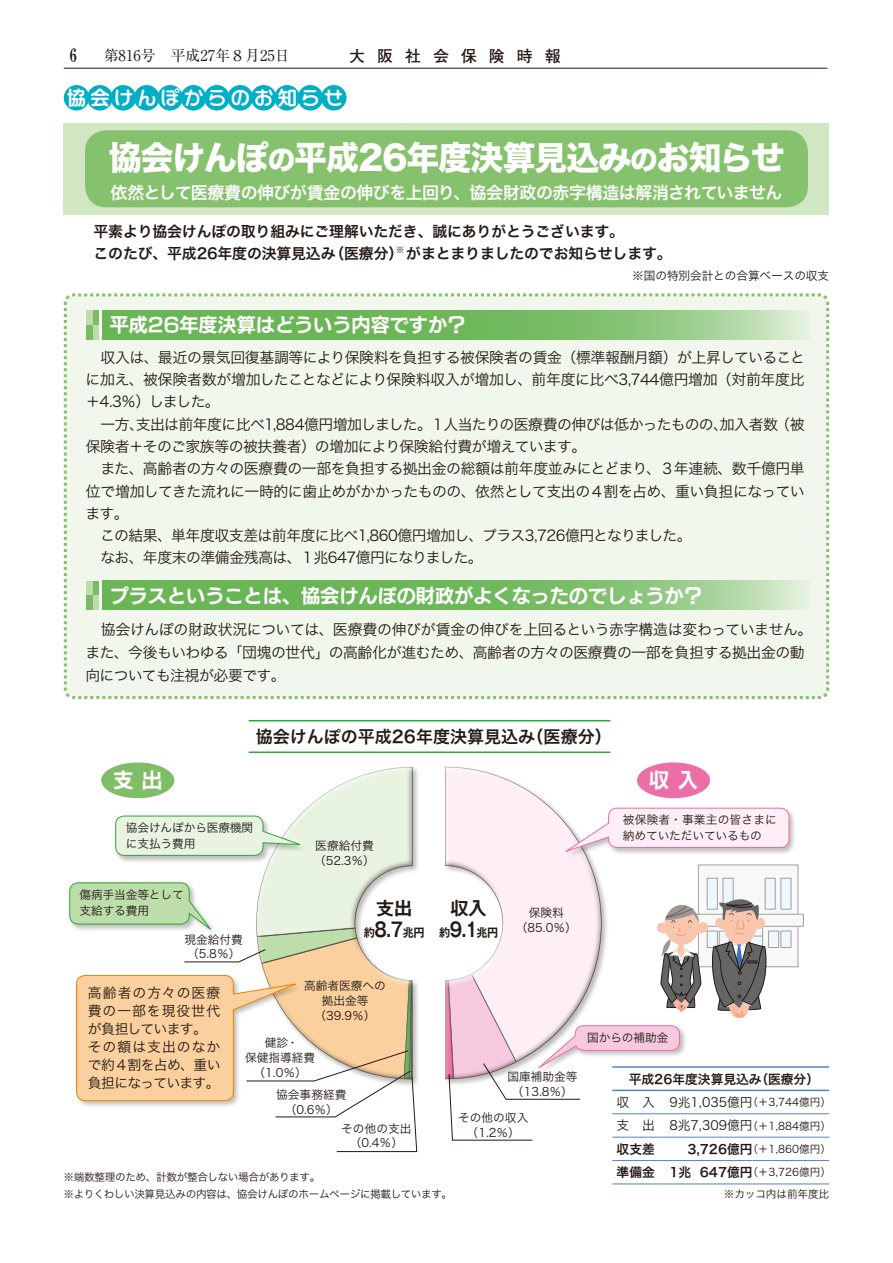
<style>
.page{position:relative;width:893px;height:1263px;background:#fff}
.page>*{position:absolute;margin:0;border:0;box-sizing:border-box;transform-origin:0 0}
.t1{font:33px "Hira Kaku Std W8";letter-spacing:-.035em;color:#fff}
.t2{font:21.3px "Rodin Pro B";color:#fff}
.t3{font:19.2px "New Rodin Pro B";color:#fff}
.t4{font:700 19.2px "Kamo Lime Std De";letter-spacing:.22em;color:#fff}
.t5{font:700 19.2px "Century Expanded BT";color:#231916;scale:.75 1}
.t6{font:700 18px "Gothic MB101 Pro De";color:#231916}
.t7{font:16.95px "Hira Kaku Pro W6";letter-spacing:-.03em;color:#fff}
.t8{font:16.95px "Hira Kaku Pro W6";color:#231916}
.t9{font:14.85px/22.4px "Hira Kaku Pro W3";letter-spacing:-.03em;color:#231916}
.t10{font:14.85px/22.4px "Hira Kaku Pro W6";letter-spacing:-.01em;color:#231916}
.t11{font:14.85px "Ryumin Pro";color:#231916}
.t12{font:13.8px/18.1px "Hira Kaku Pro W3";letter-spacing:.055em;color:#231916}
.t13{font:12.75px/23.2px "Hira Kaku Pro W3";color:#231916}
.t14{font:12.75px "Hira Kaku Pro W6";color:#231916}
.t15{font:11.7px/14.9px "Hira Kaku Pro W3";letter-spacing:-.01em;color:#231916;text-align:center}
.t16{font:700 11.7px "Gothic MB101 Pro De";color:#231916;scale:.96 1}
.t17{font:10.65px/17px "Hira Kaku Pro W3";letter-spacing:-.035em;color:#231916}
.t18{font:10.65px "Hira Kaku Pro W3";letter-spacing:-.01em;color:#231916}
.s1{font-family:"Futo Go B101 Pro";font-weight:700;font-size:15.9px}
.s2{font-family:"Shin M Go Pro De"}
.s3{font-size:27.6px}
.s4{font-size:19.5px}
.s5{font-size:10.65px}
.s6{font-family:"Hira Kaku Pro W6";font-size:12.75px}
.s7{font-family:"Hira Kaku Pro W3";font-size:10.65px}
</style>
<div class="page">
<div style="left:63px;top:293px;width:767px;height:406px;background:#f1f7ed"></div>
<div style="left:442px;top:766px;width:136px;height:315px;background:#fff;opacity:.75"></div>
<div style="left:442px;top:816px;width:161px;height:265px;background:#231916;opacity:.49"></div>
<div style="left:255px;top:765px;width:165px;height:322px;background:#f9f9f9"></div>
<svg style="left:101px;top:762px;width:73px;height:36px"></svg>
<div style="left:637px;top:762px;width:73px;height:36px;background:#eb6ea6;border-radius:50%"></div>
<div style="left:64px;top:123px;width:765px;height:91px;background:#d1e6c3"></div>
<div style="left:85px;top:130px;width:723px;height:77px;background:#86c16d;border-radius:21px"></div>
<div style="left:92px;top:581px;width:7px;height:14px;background:#7abc63"></div>
<div style="left:86px;top:581px;width:6px;height:14px;background:#c0dcad"></div>
<div style="left:92px;top:595px;width:7px;height:15px;background:#c0dcad"></div>
<div style="left:86px;top:595px;width:6px;height:15px;background:#7abc63"></div>
<svg style="left:102px;top:581px;width:709px;height:29px;background:#7fc06e"></svg>
<div style="left:92px;top:310px;width:7px;height:15px;background:#7abc63"></div>
<div style="left:86px;top:310px;width:6px;height:15px;background:#c0dcad"></div>
<div style="left:92px;top:325px;width:7px;height:14px;background:#c0dcad"></div>
<div style="left:86px;top:325px;width:6px;height:14px;background:#7abc63"></div>
<svg style="left:102px;top:310px;width:709px;height:29px;background:#7fc06e"></svg>
<div style="left:565px;top:806px;width:232px;height:53px;background:#231916;opacity:.29"></div>
<svg style="left:564px;top:808px;width:225px;height:44px"></svg>
<hr style="left:753px;top:1113px;width:76px;height:1px;background:#5383c3">
<hr style="left:753px;top:1137px;width:76px;height:1px;background:#5383c3">
<hr style="left:612px;top:1160px;width:47px;height:1px;background:#5383c3">
<hr style="left:659px;top:1160px;width:94px;height:1px;background:#5383c3">
<hr style="left:753px;top:1160px;width:76px;height:1px;background:#5383c3">
<hr style="left:612px;top:1183px;width:47px;height:1px;background:#5383c3">
<hr style="left:659px;top:1183px;width:94px;height:1px;background:#5383c3">
<hr style="left:753px;top:1183px;width:76px;height:1px;background:#5383c3">
<hr style="left:753px;top:1066px;width:76px;height:2px;background:#5383c3">
<hr style="left:753px;top:1090px;width:76px;height:1px;background:#5383c3">
<svg style="left:69px;top:767px;width:348px;height:385px"></svg>
<div style="left:64px;top:85px;width:25px;height:26px;background:#00aec6;border-radius:50%"></div>
<div style="left:87px;top:85px;width:26px;height:26px;background:#00aec6;border-radius:50%"></div>
<div style="left:111px;top:85px;width:25px;height:26px;background:#00aec6;border-radius:50%"></div>
<div style="left:134px;top:85px;width:25px;height:26px;background:#00aec6;border-radius:50%"></div>
<div style="left:157px;top:85px;width:26px;height:26px;background:#00aec6;border-radius:50%"></div>
<div style="left:181px;top:85px;width:25px;height:26px;background:#00aec6;border-radius:50%"></div>
<div style="left:204px;top:85px;width:26px;height:26px;background:#00aec6;border-radius:50%"></div>
<div style="left:227px;top:85px;width:26px;height:26px;background:#00aec6;border-radius:50%"></div>
<div style="left:251px;top:85px;width:25px;height:26px;background:#00aec6;border-radius:50%"></div>
<div style="left:274px;top:85px;width:26px;height:26px;background:#00aec6;border-radius:50%"></div>
<div style="left:298px;top:85px;width:25px;height:26px;background:#00aec6;border-radius:50%"></div>
<div style="left:321px;top:85px;width:26px;height:26px;background:#00aec6;border-radius:50%"></div>
<hr style="left:249px;top:720px;width:361px;height:1px;background:#2ba839">
<hr style="left:249px;top:751px;width:361px;height:2px;background:#2ba839">
<div style="left:698px;top:865px;width:100px;height:102px;background:#f8f8f8"></div>
<div style="left:698px;top:864px;width:100px;height:103px;border:1px solid #a0a0a1"></div>
<div style="left:696px;top:914px;width:107px;height:12px;background:#f8f8f8"></div>
<div style="left:695px;top:914px;width:109px;height:13px;border:1px solid #a0a0a1"></div>
<div style="left:707px;top:878px;width:10px;height:31px;background:#eff8fe"></div>
<div style="left:707px;top:878px;width:11px;height:31px;border:1px solid #a0a0a1"></div>
<div style="left:723px;top:878px;width:10px;height:31px;background:#eff8fe"></div>
<div style="left:723px;top:878px;width:10px;height:31px;border:1px solid #a0a0a1"></div>
<div style="left:765px;top:878px;width:10px;height:31px;background:#eff8fe"></div>
<div style="left:765px;top:878px;width:10px;height:31px;border:1px solid #a0a0a1"></div>
<div style="left:781px;top:878px;width:10px;height:31px;background:#eff8fe"></div>
<div style="left:781px;top:878px;width:10px;height:31px;border:1px solid #a0a0a1"></div>
<div style="left:781px;top:931px;width:10px;height:16px;background:#eff8fe"></div>
<div style="left:781px;top:931px;width:10px;height:17px;border:1px solid #a0a0a1"></div>
<div style="left:769px;top:931px;width:10px;height:16px;background:#eff8fe"></div>
<div style="left:768px;top:931px;width:11px;height:17px;border:1px solid #a0a0a1"></div>
<svg style="left:445px;top:893px;width:326px;height:247px"></svg>
<hr style="left:64px;top:68px;width:763px;height:1px;background:#231916">
<p class="t5" style="left:70px;top:43px;width:11px">6</p>
<p class="t11" style="left:104px;top:44px;width:458px">第816号　平成27年８月25日　　　　<span class="s1">大 阪 社 会 保 険 時 報</span></p>
<p class="t4" style="left:67px;top:83px;width:278px"><span class="s2">協会</span>けんぽからのお<span class="s2">知</span>らせ</p>
<h1 class="t1" style="left:109px;top:139px;width:677px">協会けんぽ<span class="s3">の</span>平成26年度決算見込み<span class="s3">の</span>お知らせ</h1>
<p class="t7" style="left:111px;top:177px;width:673px">依然として医療費の伸びが賃金の伸びを上回り、協会財政の赤字構造は解消されていません</p>
<p class="t10" style="left:94px;top:219px;width:580px">平素より協会けんぽの取り組みにご理解いただき、誠にありがとうございます。<br>このたび、平成26年度の決算見込み（医療分）<sup>※</sup> がまとまりましたのでお知らせします。</p>
<p class="t15" style="left:632px;top:267px;width:198px">※国の特別会計との合算ベースの収支</p>
<p class="t3" style="left:110px;top:308px;width:358px">平成26年度決算はどういう内容ですか？</p>
<p class="t9" style="left:85px;top:345px;width:721px">　収入は、最近の景気回復基調等により保険料を負担する被保険者の賃金（標準報酬月額）が上昇していることに加え、被保険者数が増加したことなどにより保険料収入が増加し、前年度に比べ3,744億円増加（対前年度比＋4.3％）しました。<br>　一方、支出は前年度に比べ1,884億円増加しました。１人当たりの医療費の伸びは低かったものの、加入者数（被保険者＋そのご家族等の被扶養者）の増加により保険給付費が増えています。<br>　また、高齢者の方々の医療費の一部を負担する拠出金の総額は前年度並みにとどまり、３年連続、数千億円単位で増加してきた流れに一時的に歯止めがかかったものの、依然として支出の４割を占め、重い負担になっています。<br>　この結果、単年度収支差は前年度に比べ1,860億円増加し、プラス3,726億円となりました。<br>　なお、年度末の準備金残高は、１兆647億円になりました。</p>
<p class="t3" style="left:110px;top:579px;width:595px">プラスということは、協会けんぽの財政がよくなったのでしょうか？</p>
<p class="t9" style="left:85px;top:616px;width:728px;line-height:23.4px">　協会けんぽの財政状況については、医療費の伸びが賃金の伸びを上回るという赤字構造は変わっていません。また、今後もいわゆる「団塊の世代」の高齢化が進むため、高齢者の方々の医療費の一部を負担する拠出金の動向についても注視が必要です。</p>
<p class="t8" style="left:256px;top:722px;width:357px">協会けんぽの平成26年度決算見込み（医療分）</p>
<h2 class="t2" style="left:113px;top:766px;width:51px">支 出</h2>
<h2 class="t2" style="left:649px;top:766px;width:51px">収 入</h2>
<p class="t15" style="left:126px;top:819px;width:129px;line-height:15.9px;text-align:left">協会けんぽから医療機関に支払う費用</p>
<p class="t15" style="left:80px;top:886px;width:106px;line-height:15.9px;text-align:left">傷病手当金等として支給する費用</p>
<p class="t15" style="left:185px;top:931px;width:60px;text-align:left">現金給付費（5.8％）</p>
<p class="t15" style="left:314px;top:837px;width:62px;text-align:left">医療給付費（52.3％）</p>
<p class="t6" style="left:376px;top:893px;width:38px">支出</p>
<p class="t16" style="left:364px;top:923px;width:65px">約<span class="s4">8.7</span>兆円</p>
<p class="t12" style="left:88px;top:983px;width:134px">高齢者の方々の医療費の一部を現役世代が負担しています。その額は支出のなかで約４割を占め、重い負担になっています。</p>
<p class="t15" style="left:304px;top:977px;width:83px">高齢者医療への拠出金等（39.9％）</p>
<p class="t15" style="left:245px;top:1034px;width:72px">健診・<br>保健指導経費（1.0％）</p>
<p class="t15" style="left:276px;top:1086px;width:72px">協会事務経費（0.6％）</p>
<p class="t15" style="left:341px;top:1120px;width:72px">その他の支出（0.4％）</p>
<p class="t6" style="left:450px;top:893px;width:38px">収入</p>
<p class="t16" style="left:439px;top:923px;width:63px">約<span class="s4">9.1</span>兆円</p>
<p class="t15" style="left:516px;top:904px;width:62px">保険料（85.0％）</p>
<p class="t15" style="left:507px;top:1069px;width:72px">国庫補助金等（13.8％）</p>
<p class="t15" style="left:458px;top:1109px;width:72px">その他の収入（1.2％）</p>
<p class="t17" style="left:64px;top:1168px;width:390px">※端数整理のため、計数が整合しない場合があります。<br>※よりくわしい決算見込みの内容は、協会けんぽのホームページに掲載しています。</p>
<p class="t15" style="left:623px;top:811px;width:155px;line-height:15.9px;text-align:left">被保険者・事業主の皆さまに納めていただいているもの</p>
<p class="t15" style="left:587px;top:1030px;width:83px">国からの補助金</p>
<p class="t14" style="left:629px;top:1067px;width:192px">平成26年度決算見込み（医療分）</p>
<p class="t13" style="left:617px;top:1090px;width:216px">収　入 9兆1,035億円<span class="s5">（＋3,744億円）</span>支　出 8兆7,309億円<span class="s5">（＋1,884億円）</span></p>
<p class="t14" style="left:617px;top:1137px;width:40px">収支差</p>
<p class="t17" style="left:687px;top:1140px;width:145px"><span class="s6">3,726億円</span>（＋1,860億円）</p>
<p class="t14" style="left:617px;top:1161px;width:216px">準備金 1兆 647億円<span class="s7">（＋3,726億円）</span></p>
<p class="t18" style="left:724px;top:1184px;width:107px">※カッコ内は前年度比</p>
</div>
